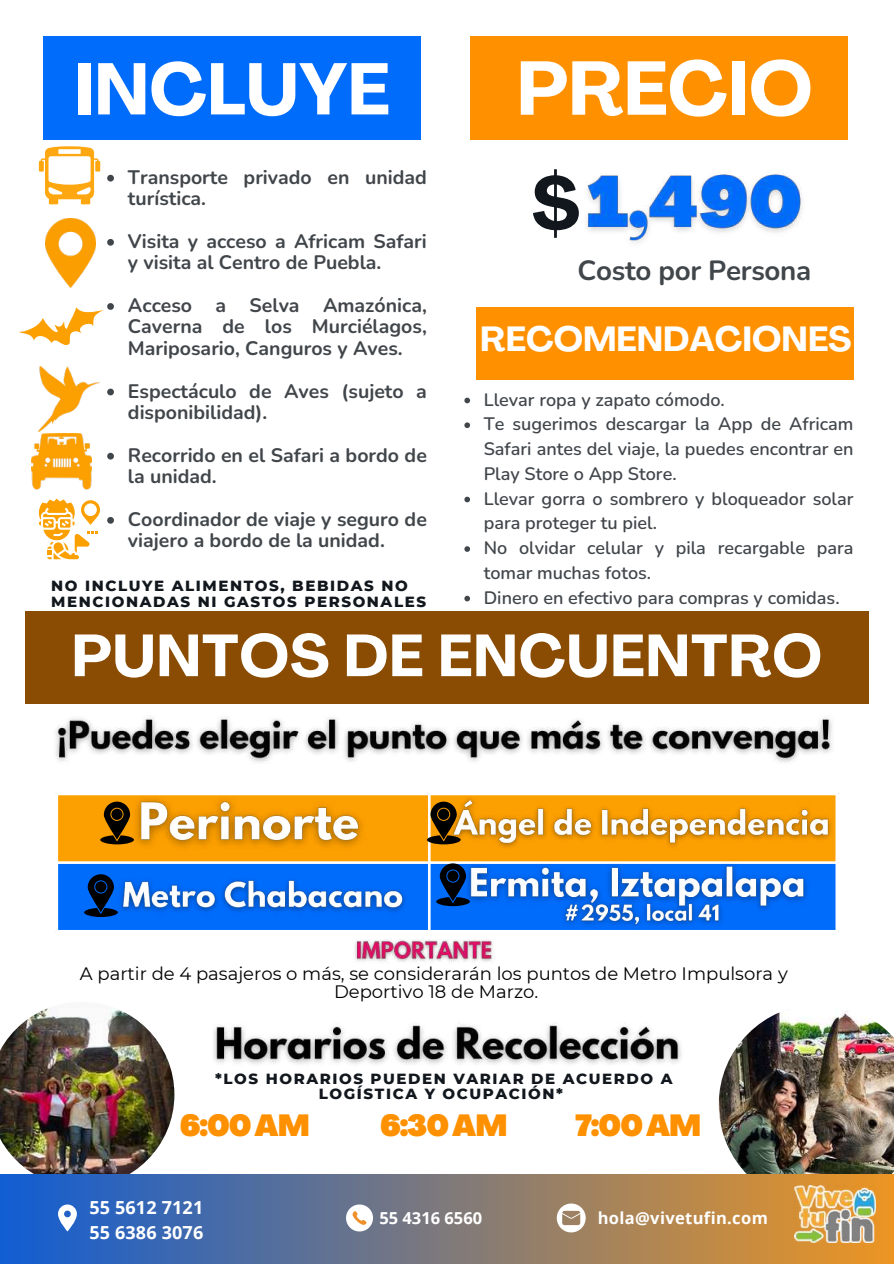
<style>
.page{position:relative;width:894px;height:1264px;background:#fff}
.page>*{position:absolute;margin:0;border:0;box-sizing:border-box;transform-origin:0 0}
.t1{font:700 75px "Agrandir";color:#fff}
.t2{font:700 72.15px "Agrandir";color:#11171d}
.t3{font:700 72px "Agrandir";color:#fff}
.t4{font:700 58.5px "Agrandir";letter-spacing:.015em;color:#fff}
.t5{font:700 34.5px "Agrandir";color:#fff}
.t6{font:900 30px "Agrandir";letter-spacing:-.035em;color:#ff9100}
.t7{font:700 27.75px "Nunito";letter-spacing:-.01em;color:#41464b}
.t8{font:700 19.5px/21.3px "Nunito";color:#41464b}
.t9{font:600 18px/24.8px "Nunito";color:#41464b}
.t10{font:18px/18px "Montserrat";color:#000;text-align:center}
.t11{font:700 18px/24.8px "Open Sans";letter-spacing:.01em;color:#fff}
.t12{font:700 16.5px "Open Sans";letter-spacing:.02em;color:#fff}
.t13{font:700 16.5px "Open Sans";color:#fff}
.t14{font:800 15px/15.8px "Montserrat";letter-spacing:.105em;color:#11171d}
</style>
<div class="page">
<img style="left:0;top:1008px;width:174px;height:166px">
<img style="left:718px;top:1010px;width:175px;height:164px">
<div style="left:0;top:1174px;width:893px;height:89px;background:linear-gradient(to right,#115dd2,#ec9625)"></div>
<div style="left:43px;top:36px;width:378px;height:104px;background:#006cfc"></div>
<div style="left:470px;top:36px;width:377px;height:104px;background:#ff9100"></div>
<div style="left:475px;top:307px;width:378px;height:73px;background:#ff9100"></div>
<div style="left:25px;top:611px;width:843px;height:92px;background:#8a4b02"></div>
<svg style="left:58px;top:1204px;width:19px;height:27px"></svg>
<svg style="left:346px;top:1204px;width:27px;height:27px"></svg>
<svg style="left:556px;top:1203px;width:29px;height:29px"></svg>
<svg style="left:39px;top:146px;width:61px;height:58px"></svg>
<img style="left:794px;top:1184px;width:81px;height:58px">
<div style="left:58px;top:795px;width:777px;height:66px;background:#fc9f00"></div>
<div style="left:58px;top:864px;width:777px;height:66px;background:#006cfc"></div>
<hr style="left:428px;top:795px;width:2px;height:135px;background:#fff">
<img style="left:126px;top:795px;width:247px;height:61px">
<img style="left:112px;top:872px;width:301px;height:47px">
<img style="left:443px;top:795px;width:393px;height:60px">
<img style="left:459px;top:856px;width:356px;height:74px">
<svg style="left:100px;top:801px;width:34px;height:43px"></svg>
<div style="left:111px;top:808px;width:11px;height:12px;background:#000;border-radius:50%"></div>
<svg style="left:84px;top:874px;width:34px;height:43px"></svg>
<div style="left:95px;top:881px;width:11px;height:11px;background:#000;border-radius:50%"></div>
<svg style="left:436px;top:863px;width:34px;height:43px"></svg>
<div style="left:447px;top:870px;width:11px;height:11px;background:#000;border-radius:50%"></div>
<svg style="left:427px;top:801px;width:33px;height:43px"></svg>
<div style="left:438px;top:808px;width:11px;height:12px;background:#000;border-radius:50%"></div>
<svg style="left:107px;top:175px;width:7px;height:6px"></svg>
<svg style="left:107px;top:239px;width:7px;height:7px"></svg>
<svg style="left:107px;top:388px;width:7px;height:7px"></svg>
<svg style="left:107px;top:453px;width:7px;height:6px"></svg>
<svg style="left:107px;top:517px;width:7px;height:6px"></svg>
<svg style="left:39px;top:498px;width:61px;height:61px"></svg>
<img style="left:45px;top:218px;width:51px;height:69px">
<svg style="left:19px;top:303px;width:95px;height:42px"></svg>
<img style="left:39px;top:366px;width:61px;height:65px">
<img style="left:31px;top:433px;width:61px;height:57px">
<svg style="left:464px;top:397px;width:6px;height:6px"></svg>
<svg style="left:464px;top:422px;width:6px;height:6px"></svg>
<svg style="left:464px;top:496px;width:6px;height:6px"></svg>
<svg style="left:464px;top:546px;width:6px;height:6px"></svg>
<svg style="left:464px;top:595px;width:6px;height:6px"></svg>
<img style="left:55px;top:716px;width:777px;height:46px">
<img style="left:213px;top:1022px;width:468px;height:42px">
<img style="left:586px;top:174px;width:216px;height:69px">
<img style="left:355px;top:939px;width:139px;height:24px">
<h3 class="t3" style="left:74px;top:60px;width:317px">INCLUYE</h3>
<h1 class="t1" style="left:516px;top:58px;width:297px">PRECIO</h1>
<p class="t8" style="left:128px;top:167px;width:300px">Transporte privado en unidad turística.</p>
<p class="t8" style="left:128px;top:231px;width:300px">Visita y acceso a Africam Safari y visita al Centro de Puebla.</p>
<p class="t8" style="left:128px;top:295px;width:300px;text-align:justify">Acceso a Selva Amazónica, Caverna de los Murciélagos, Mariposario, Canguros y Aves.</p>
<p class="t8" style="left:128px;top:380px;width:300px">Espectáculo de Aves (sujeto a disponibilidad).</p>
<p class="t8" style="left:128px;top:445px;width:300px">Recorrido en el Safari a bordo de la unidad.</p>
<p class="t8" style="left:128px;top:509px;width:300px">Coordinador de viaje y seguro de viajero a bordo de la unidad.</p>
<p class="t14" style="left:51px;top:577px;width:376px">NO INCLUYE ALIMENTOS, BEBIDAS NO<br>MENCIONADAS NI GASTOS PERSONALES</p>
<h2 class="t2" style="left:531px;top:174px;width:50px">$</h2>
<h3 class="t7" style="left:577px;top:252px;width:235px">Costo por Persona</h3>
<h3 class="t5" style="left:480px;top:325px;width:372px">RECOMENDACIONES</h3>
<p class="t9" style="left:483px;top:387px;width:371px">Llevar ropa y zapato cómodo.<br>Te sugerimos descargar la App de Africam Safari antes del viaje, la puedes encontrar en Play Store o App Store.<br>Llevar gorra o sombrero y bloqueador solar para proteger tu piel.<br>No olvidar celular y pila recargable para tomar muchas fotos.<br>Dinero en efectivo para compras y comidas.</p>
<h3 class="t4" style="left:72px;top:632px;width:751px">PUNTOS DE ENCUENTRO</h3>
<p class="t10" style="left:80px;top:964px;width:709px">A partir de 4 pasajeros o más, se considerarán los puntos de Metro Impulsora y<br>Deportivo 18 de Marzo.</p>
<p class="t14" style="left:215px;top:1070px;width:459px;text-align:center">*LOS HORARIOS PUEDEN VARIAR DE ACUERDO A<br>LOGÍSTICA Y OCUPACIÓN*</p>
<h3 class="t6" style="left:180px;top:1113px;width:131px">6:00AM</h3>
<h3 class="t6" style="left:380px;top:1113px;width:129px">6:30AM</h3>
<h3 class="t6" style="left:575px;top:1113px;width:128px">7:00AM</h3>
<p class="t11" style="left:89px;top:1194px;width:115px">55 5612 7121<br>55 6386 3076</p>
<p class="t13" style="left:379px;top:1205px;width:104px">55 4316 6560</p>
<p class="t12" style="left:597px;top:1205px;width:172px">hola@vivetufin.com</p>
</div>
